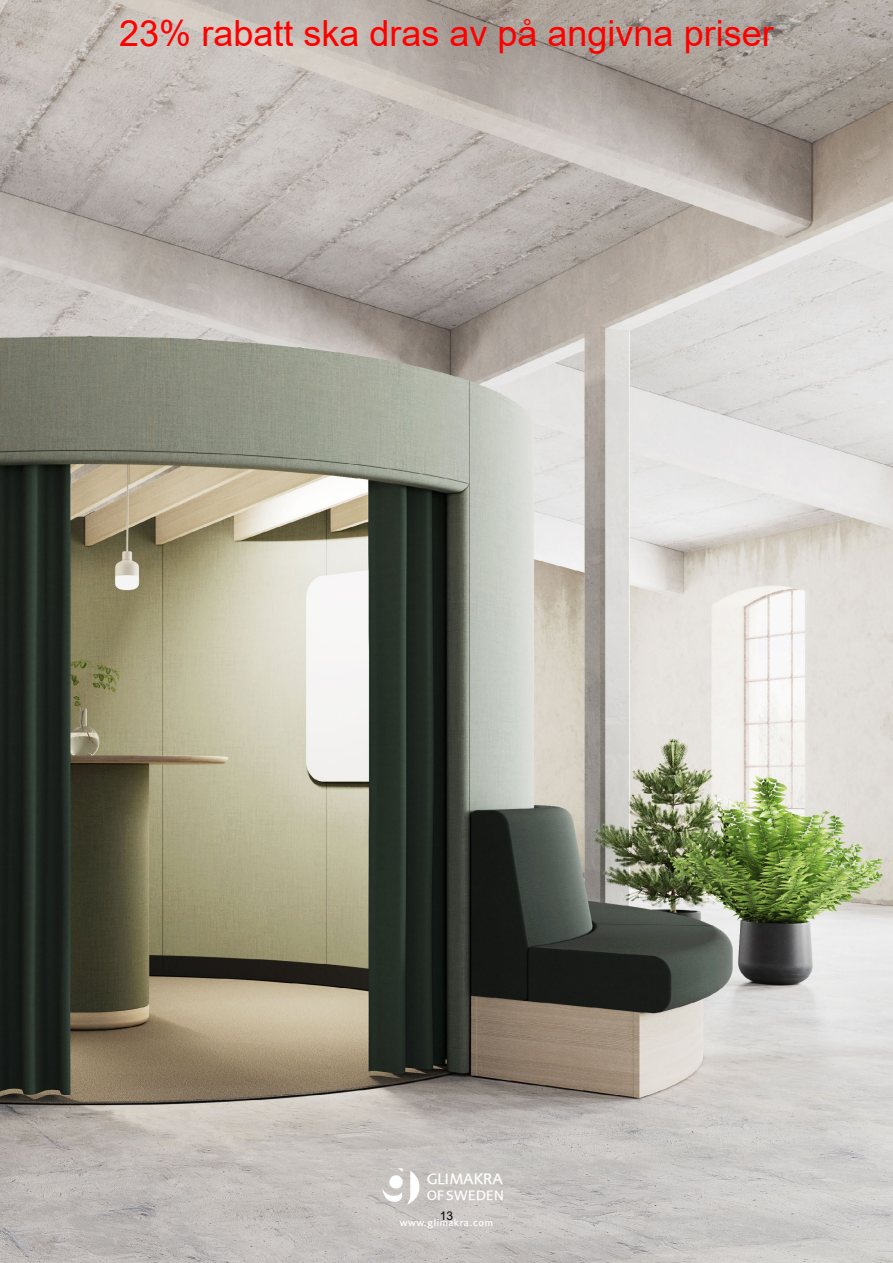
<style>
.page{position:relative;width:893px;height:1263px;background:#fff}
.page>*{position:absolute;margin:0;border:0;box-sizing:border-box;transform-origin:0 0}
.t1{font:36px "Arial";color:#f00}
.t2{font:500 15.6px "Foundry Sans";color:#fff}
.t3{font:500 14.1px "Foundry Sans";letter-spacing:.02em;color:#fff}
.t4{font:12px "Arial";color:#000}
.t5{font:500 10.5px "Foundry Sans";letter-spacing:.05em;color:#fff}
</style>
<div class="page">
<img style="left:0;top:0;width:893px;height:1263px">
<svg style="left:382px;top:1168px;width:38px;height:36px"></svg>
<p class="t1" style="left:119px;top:9px;width:656px">23% rabatt ska dras av på angivna priser</p>
<p class="t2" style="left:427px;top:1170px;width:78px">GLIMAKRA</p>
<p class="t3" style="left:427px;top:1186px;width:78px">OF SWEDEN</p>
<p class="t5" style="left:400px;top:1216px;width:94px">www.glimakra.com</p>
<p class="t4" style="left:440px;top:1207px;width:15px">13</p>
</div>
